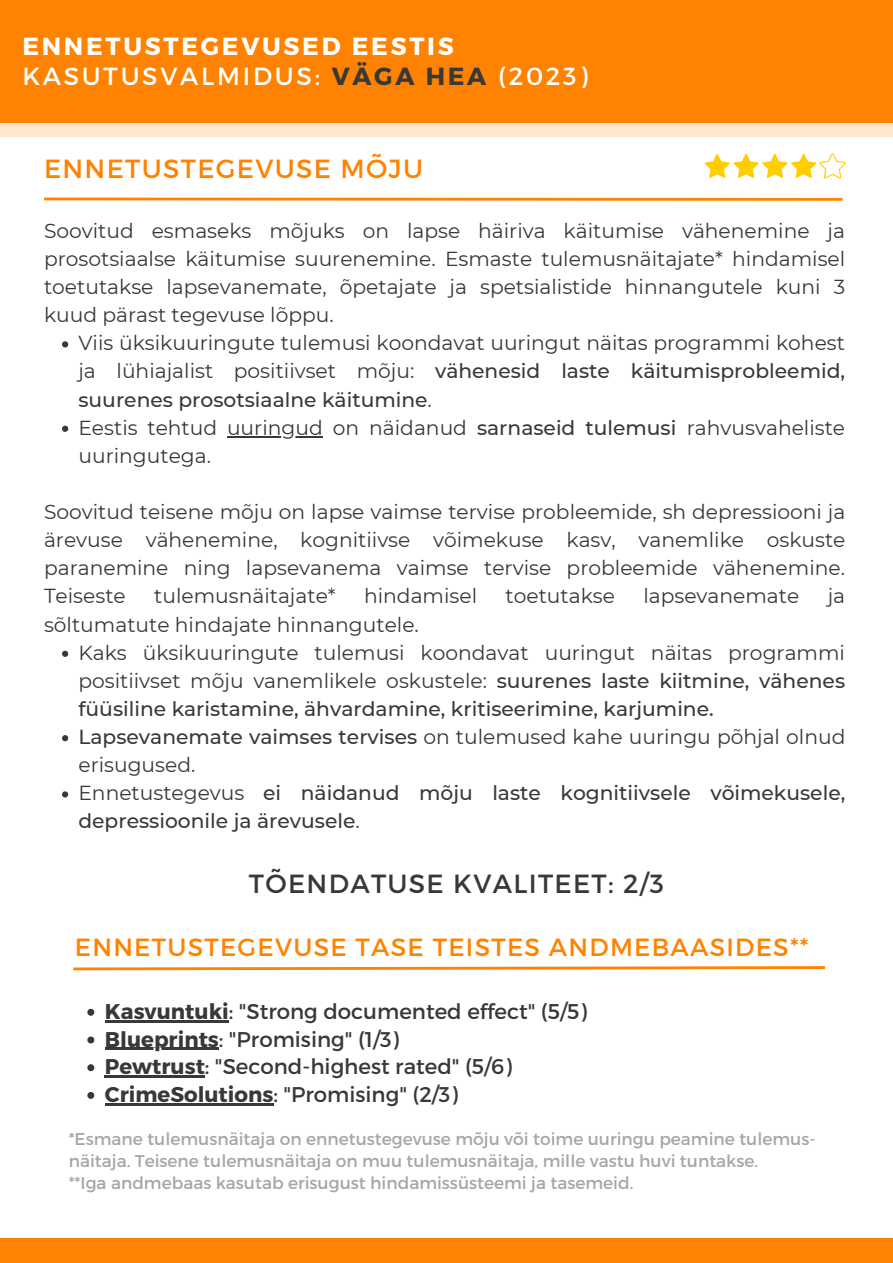
<style>
.page{position:relative;width:893px;height:1263px;background:#fff}
.page>*{position:absolute;margin:0;border:0;box-sizing:border-box;transform-origin:0 0}
.t1{font:26.25px "Montserrat";letter-spacing:.05em;color:#383838}
.t2{font:26.25px "Montserrat";letter-spacing:.05em;color:#ff8200}
.t3{font:24.83px "Montserrat";letter-spacing:.05em;color:#ff8200}
.t4{font:700 24.75px/30.4px "Montserrat";letter-spacing:.11em;color:#fff}
.t5{font:21.3px "Montserrat";color:#383838}
.t6{font:20.25px/28.1px "Montserrat";color:#383838;text-align:justify}
.t7{font:500 20.25px/28.1px "Montserrat";color:#383838}
.t8{font:17.02px/21.8px "Montserrat";color:#a6a6a6}
.s1{font-weight:400}
.s2{color:#383838}
.s3{font-weight:500}
.s4{font-weight:700}
</style>
<div class="page">
<div style="left:0;top:0;width:893px;height:122px;background:#ff8200"></div>
<div style="left:0;top:122px;width:893px;height:15px;background:#ffe6cc"></div>
<div style="left:0;top:1238px;width:893px;height:25px;background:#ff8200"></div>
<svg style="left:87px;top:1009px;width:7px;height:7px"></svg>
<hr style="left:105px;top:1020px;width:124px;height:2px;background:#383838">
<svg style="left:87px;top:1036px;width:7px;height:7px"></svg>
<hr style="left:105px;top:1048px;width:114px;height:2px;background:#383838">
<svg style="left:87px;top:1064px;width:7px;height:7px"></svg>
<hr style="left:105px;top:1075px;width:100px;height:2px;background:#383838">
<svg style="left:87px;top:1092px;width:7px;height:7px"></svg>
<hr style="left:105px;top:1103px;width:168px;height:2px;background:#383838">
<svg style="left:73px;top:966px;width:752px;height:5px"></svg>
<svg style="left:62px;top:341px;width:6px;height:6px"></svg>
<svg style="left:62px;top:426px;width:6px;height:6px"></svg>
<hr style="left:227px;top:436px;width:96px;height:1px;background:#383838">
<svg style="left:62px;top:651px;width:6px;height:6px"></svg>
<svg style="left:62px;top:735px;width:6px;height:6px"></svg>
<svg style="left:62px;top:791px;width:6px;height:6px"></svg>
<svg style="left:44px;top:197px;width:799px;height:4px;background:#ffa64b"></svg>
<svg style="left:704px;top:153px;width:141px;height:26px"></svg>
<p class="t4" style="left:22px;top:30px;width:567px">ENNETUSTEGEVUSED EESTIS<br><span class="s1">KASUTUSVALMIDUS:</span> <span class="s2">VÄGA HEA</span> <span class="s1">(2023)</span></p>
<p class="t2" style="left:44px;top:152px;width:380px">ENNETUSTEGEVUSE MÕJU</p>
<p class="t6" style="left:44px;top:216px;width:803px">Soovitud esmaseks mõjuks on lapse häiriva käitumise vähenemine ja prosotsiaalse käitumise suurenemine. Esmaste tulemusnäitajate* hindamisel toetutakse lapsevanemate, õpetajate ja spetsialistide hinnangutele kuni 3 kuud pärast tegevuse lõppu.</p>
<p class="t6" style="left:78px;top:329px;width:768px">Viis üksikuuringute tulemusi koondavat uuringut näitas programmi kohest ja lühiajalist positiivset mõju: <span class="s3">vähenesid laste käitumisprobleemid, suurenes prosotsiaalne käitumine</span>.</p>
<p class="t6" style="left:78px;top:413px;width:768px">Eestis tehtud uuringud on näidanud <span class="s3">sarnaseid tulemusi</span> rahvusvaheliste uuringutega.</p>
<p class="t6" style="left:44px;top:498px;width:803px">Soovitud teisene mõju on lapse vaimse tervise probleemide, sh depressiooni ja ärevuse vähenemine, kognitiivse võimekuse kasv, vanemlike oskuste paranemine ning lapsevanema vaimse tervise probleemide vähenemine.<br>Teiseste</p>
<p class="t6" style="left:154px;top:582px;width:183px">tulemusnäitajate*</p>
<p class="t6" style="left:364px;top:582px;width:115px">hindamisel</p>
<p class="t6" style="left:505px;top:582px;width:111px">toetutakse</p>
<p class="t6" style="left:643px;top:582px;width:157px">lapsevanemate</p>
<p class="t6" style="left:827px;top:582px;width:19px">ja</p>
<p class="t6" style="left:44px;top:610px;width:376px">sõltumatute hindajate hinnangutele.</p>
<p class="t6" style="left:78px;top:638px;width:768px">Kaks üksikuuringute tulemusi koondavat uuringut näitas programmi positiivset mõju vanemlikele oskustele: <span class="s3">suurenes laste kiitmine, vähenes füüsiline karistamine, ähvardamine, kritiseerimine, karjumine.</span></p>
<p class="t6" style="left:78px;top:723px;width:768px"><span class="s3">Lapsevanemate vaimses tervises</span> on tulemused kahe uuringu põhjal olnud erisugused.</p>
<p class="t7" style="left:78px;top:779px;width:768px"><span class="s1">Ennetustegevus</span> ei näidanud mõju laste kognitiivsele võimekusele, depressioonile ja ärevusele<span class="s1">.</span></p>
<p class="t1" style="left:249px;top:866px;width:416px">TÕENDATUSE KVALITEET: 2/3</p>
<p class="t3" style="left:75px;top:931px;width:735px">ENNETUSTEGEVUSE TASE TEISTES ANDMEBAASIDES**</p>
<p class="t5" style="left:105px;top:997px;width:483px"><span class="s4">Kasvuntuki</span>: "Strong documented effect" (5/5)</p>
<p class="t5" style="left:105px;top:1025px;width:295px"><span class="s4">Blueprints</span>: "Promising" (1/3)</p>
<p class="t5" style="left:105px;top:1053px;width:408px"><span class="s4">Pewtrust</span>: "Second-highest rated" (5/6)</p>
<p class="t5" style="left:105px;top:1080px;width:354px"><span class="s4">CrimeSolutions</span>: "Promising" (2/3)</p>
<p class="t8" style="left:69px;top:1127px;width:748px">*Esmane tulemusnäitaja on ennetustegevuse mõju või toime uuringu peamine tulemus&shy;näitaja. Teisene tulemusnäitaja on muu tulemusnäitaja, mille vastu huvi tuntakse.</p>
<p class="t8" style="left:69px;top:1171px;width:566px">**Iga andmebaas kasutab erisugust hindamissüsteemi ja tasemeid.</p>
</div>
